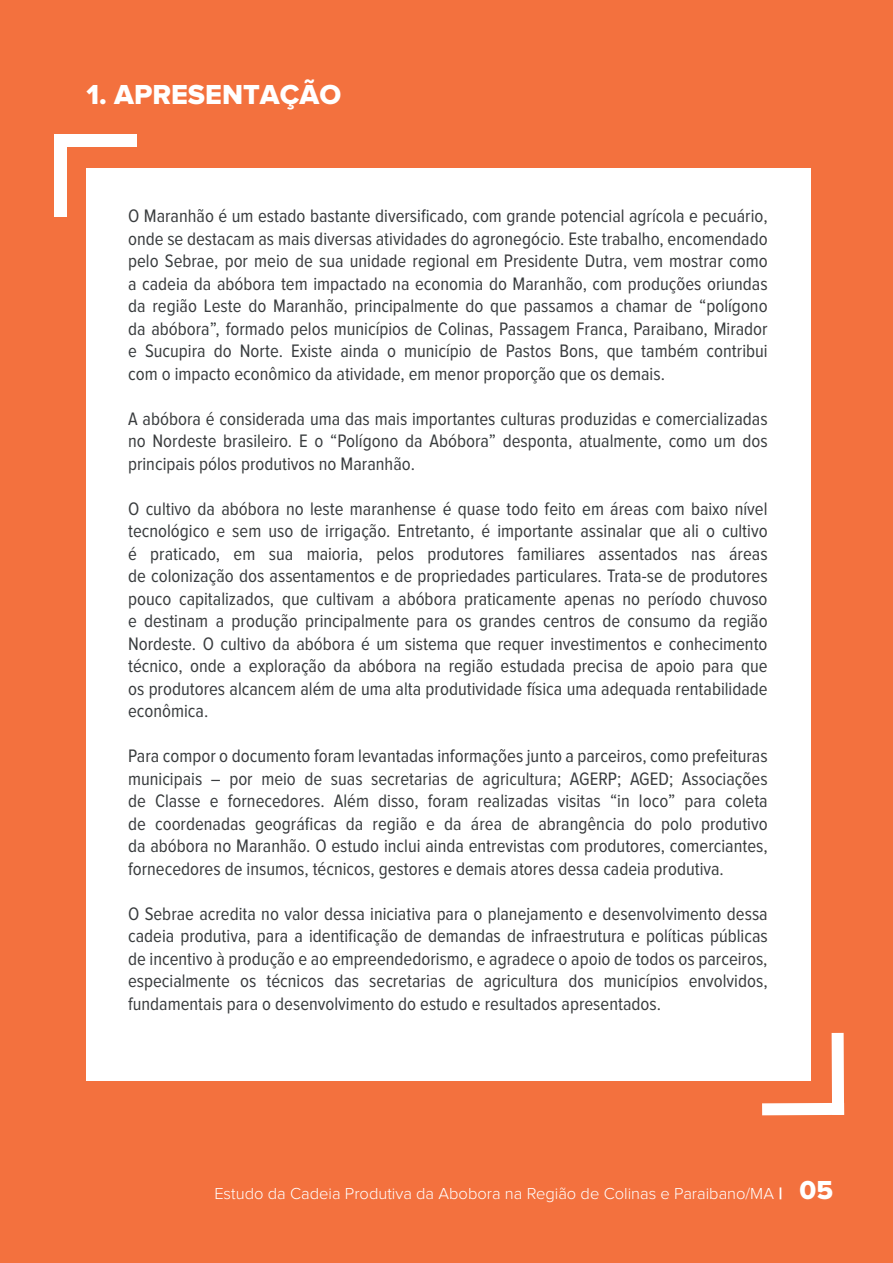
<style>
.page{position:relative;width:893px;height:1263px;background:#f3713e}
.page>*{position:absolute;margin:0;border:0;box-sizing:border-box;transform-origin:0 0}
.t1{font:28.5px "Proxima Nova Extrabld";color:#fff}
.t2{font:18.75px/22.5px "Proxima Nova Cond";color:#393c3e;text-align:justify}
.t3{font:300 16.5px "Proxima Nova";color:#fff}
.s1{font-family:"Proxima Nova Extrabld";font-weight:400;font-size:16.8px}
.s2{font-family:"Proxima Nova Extrabld";font-weight:400;font-size:27px}
</style>
<div class="page">
<div style="left:86px;top:168px;width:725px;height:912px;background:#fff"></div>
<div style="left:54px;top:134px;width:12px;height:82px;background:#fff"></div>
<div style="left:54px;top:134px;width:82px;height:12px;background:#fff"></div>
<svg style="left:762px;top:1033px;width:82px;height:82px"></svg>
<h1 class="t1" style="left:86px;top:82px;width:256px">1. APRESENTAÇÃO</h1>
<p class="t2" style="left:128px;top:205px;width:641px">O Maranhão é um estado bastante diversificado, com grande potencial agrícola e pecuário, onde se destacam as mais diversas atividades do agronegócio. Este trabalho, encomendado pelo Sebrae, por meio de sua unidade regional em Presidente Dutra, vem mostrar como a cadeia da abóbora tem impactado na economia do Maranhão, com produções oriundas da região Leste do Maranhão, principalmente do que passamos a chamar de “polígono da abóbora”, formado pelos municípios de Colinas, Passagem Franca, Paraibano, Mirador e Sucupira do Norte. Existe ainda o município de Pastos Bons, que também contribui com o impacto econômico da atividade, em menor proporção que os demais.</p>
<p class="t2" style="left:128px;top:408px;width:641px">A abóbora é considerada uma das mais importantes culturas produzidas e comercializadas no Nordeste brasileiro. E o “Polígono da Abóbora” desponta, atualmente, como um dos principais pólos produtivos no Maranhão.</p>
<p class="t2" style="left:128px;top:498px;width:641px">O cultivo da abóbora no leste maranhense é quase todo feito em áreas com baixo nível tecnológico e sem uso de irrigação. Entretanto, é importante assinalar que ali o cultivo é praticado, em sua maioria, pelos produtores familiares assentados nas áreas de colonização dos assentamentos e de propriedades particulares. Trata-se de produtores pouco capitalizados, que cultivam a abóbora praticamente apenas no período chuvoso e destinam a produção principalmente para os grandes centros de consumo da região Nordeste. O cultivo da abóbora é um sistema que requer investimentos e conhecimento técnico, onde a exploração da abóbora na região estudada precisa de apoio para que os produtores alcancem além de uma alta produtividade física uma adequada rentabilidade econômica.</p>
<p class="t2" style="left:128px;top:745px;width:641px">Para compor o documento foram levantadas informações junto a parceiros, como prefeituras municipais – por meio de suas secretarias de agricultura; AGERP; AGED; Associações de Classe e fornecedores. Além disso, foram realizadas visitas “in loco” para coleta de coordenadas geográficas da região e da área de abrangência do polo produtivo da abóbora no Maranhão. O estudo inclui ainda entrevistas com produtores, comerciantes, fornecedores de insumos, técnicos, gestores e demais atores dessa cadeia produtiva.</p>
<p class="t2" style="left:128px;top:903px;width:641px">O Sebrae acredita no valor dessa iniciativa para o planejamento e desenvolvimento dessa cadeia produtiva, para a identificação de demandas de infraestrutura e políticas públicas de incentivo à produção e ao empreendedorismo, e agradece o apoio de todos os parceiros, especialmente os técnicos das secretarias de agricultura dos municípios envolvidos, fundamentais para o desenvolvimento do estudo e resultados apresentados.</p>
<p class="t3" style="left:214px;top:1186px;width:620px">Estudo da Cadeia Produtiva da Abobora na Região de Colinas e Paraibano/MA <span class="s1">|</span> <span class="s2">05</span></p>
</div>
